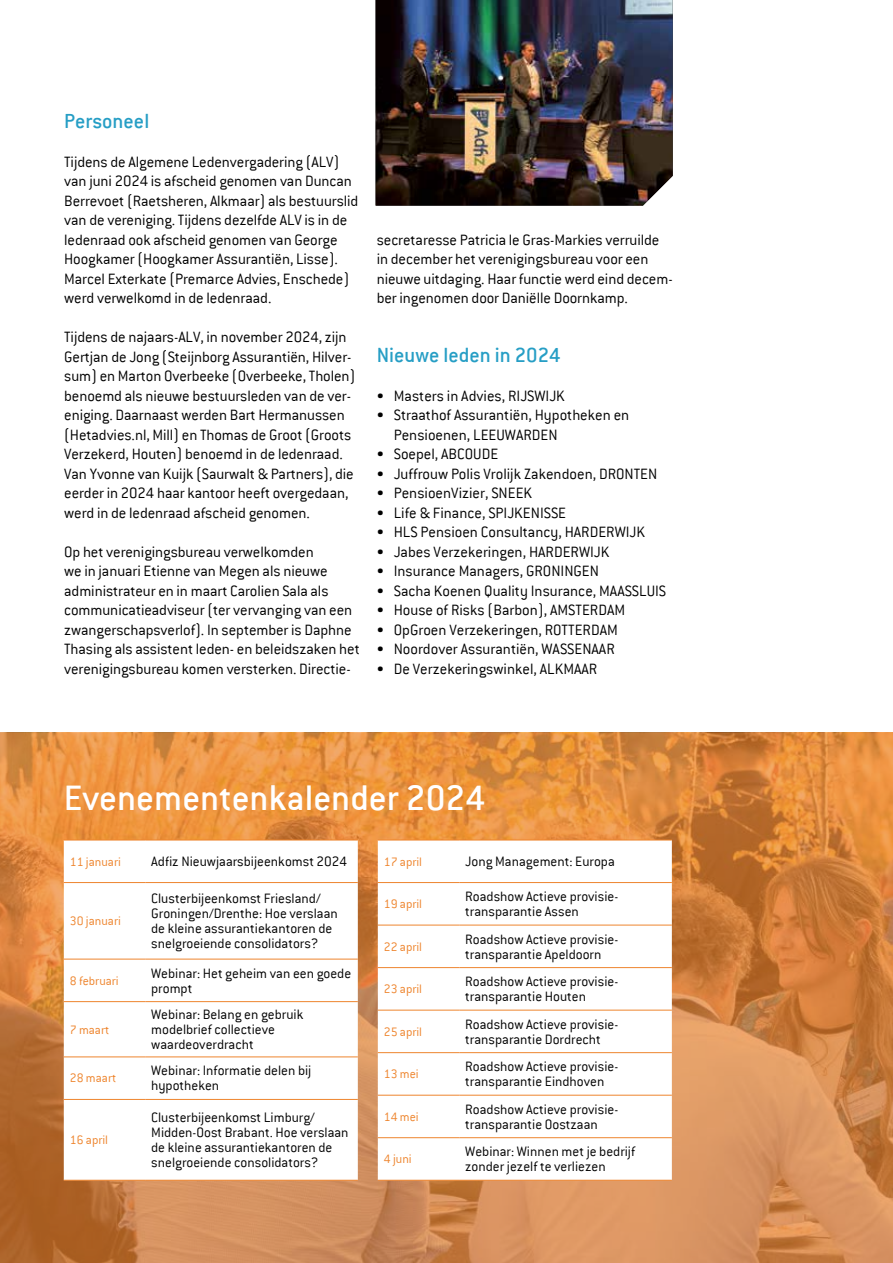
<style>
.page{position:relative;width:893px;height:1263px;background:#fff}
.page>*{position:absolute;margin:0;border:0;box-sizing:border-box;transform-origin:0 0}
.t1{font:500 39px "Conduit ITC";color:#fff}
.t2{font:500 22.5px "Conduit ITC";color:#269ec5}
.t3{font:300 16.5px/19.5px "Conduit ITC";letter-spacing:-.005em;color:#000}
.t4{font:300 15px/15px "Conduit ITC";color:#000}
.t5{font:300 13.5px "Conduit ITC";color:#ee852e}
</style>
<div class="page">
<svg style="left:0;top:732px;width:893px;height:531px;background:#d68847"></svg>
<svg style="left:64px;top:841px;width:294px;height:339px"></svg>
<hr style="left:64px;top:840px;width:81px;height:1px;background:#ee852e">
<hr style="left:145px;top:840px;width:213px;height:1px;background:#ee852e">
<hr style="left:64px;top:882px;width:81px;height:1px;background:#ee852e">
<hr style="left:145px;top:882px;width:213px;height:1px;background:#ee852e">
<hr style="left:64px;top:959px;width:81px;height:1px;background:#ee852e">
<hr style="left:145px;top:959px;width:213px;height:1px;background:#ee852e">
<hr style="left:64px;top:1001px;width:81px;height:1px;background:#ee852e">
<hr style="left:145px;top:1001px;width:213px;height:1px;background:#ee852e">
<hr style="left:64px;top:1057px;width:81px;height:1px;background:#ee852e">
<hr style="left:145px;top:1057px;width:213px;height:1px;background:#ee852e">
<hr style="left:64px;top:1099px;width:81px;height:1px;background:#ee852e">
<hr style="left:145px;top:1099px;width:213px;height:1px;background:#ee852e">
<hr style="left:64px;top:1180px;width:81px;height:1px;background:#ee852e">
<hr style="left:145px;top:1180px;width:213px;height:1px;background:#ee852e">
<svg style="left:378px;top:841px;width:294px;height:339px"></svg>
<hr style="left:378px;top:840px;width:81px;height:1px;background:#ee852e">
<hr style="left:459px;top:840px;width:213px;height:1px;background:#ee852e">
<hr style="left:378px;top:882px;width:81px;height:1px;background:#ee852e">
<hr style="left:459px;top:882px;width:213px;height:1px;background:#ee852e">
<hr style="left:378px;top:925px;width:81px;height:1px;background:#ee852e">
<hr style="left:459px;top:925px;width:213px;height:1px;background:#ee852e">
<hr style="left:378px;top:967px;width:81px;height:1px;background:#ee852e">
<hr style="left:459px;top:967px;width:213px;height:1px;background:#ee852e">
<hr style="left:378px;top:1010px;width:81px;height:1px;background:#ee852e">
<hr style="left:459px;top:1010px;width:213px;height:1px;background:#ee852e">
<hr style="left:378px;top:1052px;width:81px;height:1px;background:#ee852e">
<hr style="left:459px;top:1052px;width:213px;height:1px;background:#ee852e">
<hr style="left:378px;top:1095px;width:81px;height:1px;background:#ee852e">
<hr style="left:459px;top:1095px;width:213px;height:1px;background:#ee852e">
<hr style="left:378px;top:1137px;width:81px;height:1px;background:#ee852e">
<hr style="left:459px;top:1137px;width:213px;height:1px;background:#ee852e">
<hr style="left:378px;top:1180px;width:81px;height:1px;background:#ee852e">
<hr style="left:459px;top:1180px;width:213px;height:1px;background:#ee852e">
<img style="left:376px;top:0;width:297px;height:206px">
<h2 class="t2" style="left:64px;top:108px;width:87px">Personeel</h2>
<p class="t3" style="left:64px;top:152px;width:296px">Tijdens de Algemene Ledenvergadering (ALV) van juni 2024 is afscheid genomen van Duncan Berrevoet (Raetsheren, Alkmaar) als bestuurslid van de vereniging. Tijdens dezelfde ALV is in de ledenraad ook afscheid genomen van George Hoogkamer (Hoogkamer Assurantiën, Lisse).<br>Marcel Exterkate (Premarce Advies, Enschede) werd verwelkomd in de ledenraad.</p>
<p class="t3" style="left:64px;top:327px;width:293px">Tijdens de najaars-ALV, in november 2024, zijn Gertjan de Jong (Steijnborg Assurantiën, Hilver&shy;sum) en Marton Overbeeke (Overbeeke, Tholen) benoemd als nieuwe bestuursleden van de ver&shy;eniging. Daarnaast werden Bart Hermanussen (Hetadvies.nl, Mill) en Thomas de Groot (Groots Verzekerd, Houten) benoemd in de ledenraad.<br>Van Yvonne van Kuijk (Saurwalt &amp; Partners), die eerder in 2024 haar kantoor heeft overgedaan, werd in de ledenraad afscheid genomen.</p>
<p class="t3" style="left:64px;top:542px;width:297px">Op het verenigingsbureau verwelkomden<br>we in januari Etienne van Megen als nieuwe administrateur en in maart Carolien Sala als communicatieadviseur (ter vervanging van een zwangerschapsverlof). In september is Daphne Thasing als assistent leden- en beleidszaken het verenigingsbureau komen versterken. Directie-</p>
<p class="t3" style="left:377px;top:230px;width:297px">secretaresse Patricia le Gras-Markies verruilde in december het verenigingsbureau voor een nieuwe uitdaging. Haar functie werd eind decem&shy;ber ingenomen door Daniëlle Doornkamp.</p>
<h2 class="t2" style="left:377px;top:342px;width:185px">Nieuwe leden in 2024</h2>
<p class="t3" style="left:377px;top:386px;width:190px">• Masters in Advies, RIJSWIJK</p>
<p class="t3" style="left:394px;top:405px;width:237px;text-indent:-17px">• Straathof Assurantiën, Hypotheken en<br>Pensioenen, LEEUWARDEN</p>
<p class="t3" style="left:377px;top:444px;width:123px">• Soepel, ABCOUDE</p>
<p class="t3" style="left:377px;top:464px;width:282px">• Juffrouw Polis Vrolijk Zakendoen, DRONTEN</p>
<p class="t3" style="left:377px;top:483px;width:157px">• PensioenVizier, SNEEK</p>
<p class="t3" style="left:377px;top:503px;width:191px">• Life &amp; Finance, SPIJKENISSE</p>
<p class="t3" style="left:377px;top:522px;width:270px">• HLS Pensioen Consultancy, HARDERWIJK</p>
<p class="t3" style="left:377px;top:542px;width:234px">• Jabes Verzekeringen, HARDERWIJK</p>
<p class="t3" style="left:377px;top:561px;width:224px">• Insurance Managers, GRONINGEN</p>
<p class="t3" style="left:377px;top:581px;width:291px">• Sacha Koenen Quality Insurance, MAASSLUIS</p>
<p class="t3" style="left:377px;top:600px;width:250px">• House of Risks (Barbon), AMSTERDAM</p>
<p class="t3" style="left:377px;top:620px;width:243px">• OpGroen Verzekeringen, ROTTERDAM</p>
<p class="t3" style="left:377px;top:639px;width:239px">• Noordover Assurantiën, WASSENAAR</p>
<p class="t3" style="left:377px;top:659px;width:222px">• De Verzekeringswinkel, ALKMAAR</p>
<h1 class="t1" style="left:64px;top:776px;width:423px">Evenementenkalender 2024</h1>
<p class="t5" style="left:70px;top:854px;width:53px">11 januari</p>
<p class="t4" style="left:151px;top:854px;width:198px">Adfiz Nieuwjaarsbijeenkomst 2024</p>
<p class="t5" style="left:70px;top:913px;width:53px">30 januari</p>
<p class="t4" style="left:151px;top:891px;width:188px">Clusterbijeenkomst Friesland/ Groningen/Drenthe: Hoe verslaan de kleine assurantiekantoren de snelgroeiende consolidators?</p>
<p class="t5" style="left:70px;top:973px;width:51px">8 februari</p>
<p class="t4" style="left:151px;top:965px;width:202px">Webinar: Het geheim van een goede prompt</p>
<p class="t5" style="left:70px;top:1022px;width:41px">7 maart</p>
<p class="t4" style="left:151px;top:1007px;width:154px">Webinar: Belang en gebruik modelbrief collectieve waardeoverdracht</p>
<p class="t5" style="left:70px;top:1071px;width:48px">28 maart</p>
<p class="t4" style="left:151px;top:1063px;width:162px">Webinar: Informatie delen bij hypotheken</p>
<p class="t5" style="left:70px;top:1132px;width:40px">16 april</p>
<p class="t4" style="left:151px;top:1110px;width:199px">Clusterbijeenkomst Limburg/<br>Midden-Oost Brabant. Hoe verslaan de kleine assurantiekantoren de snelgroeiende consolidators?</p>
<p class="t5" style="left:384px;top:854px;width:40px">17 april</p>
<p class="t4" style="left:465px;top:854px;width:151px">Jong Management: Europa</p>
<p class="t5" style="left:384px;top:896px;width:40px">19 april</p>
<p class="t4" style="left:465px;top:889px;width:154px">Roadshow Actieve provisie&shy;transparantie Assen</p>
<p class="t5" style="left:384px;top:939px;width:40px">22 april</p>
<p class="t4" style="left:465px;top:931px;width:154px">Roadshow Actieve provisie&shy;transparantie Apeldoorn</p>
<p class="t5" style="left:384px;top:981px;width:40px">23 april</p>
<p class="t4" style="left:465px;top:974px;width:154px">Roadshow Actieve provisie&shy;transparantie Houten</p>
<p class="t5" style="left:384px;top:1024px;width:40px">25 april</p>
<p class="t4" style="left:465px;top:1016px;width:154px">Roadshow Actieve provisie&shy;transparantie Dordrecht</p>
<p class="t5" style="left:384px;top:1066px;width:36px">13 mei</p>
<p class="t4" style="left:465px;top:1059px;width:154px">Roadshow Actieve provisie&shy;transparantie Eindhoven</p>
<p class="t5" style="left:384px;top:1109px;width:36px">14 mei</p>
<p class="t4" style="left:465px;top:1101px;width:154px">Roadshow Actieve provisie&shy;transparantie Oostzaan</p>
<p class="t5" style="left:384px;top:1152px;width:29px">4 juni</p>
<p class="t4" style="left:465px;top:1144px;width:171px">Webinar: Winnen met je bedrijf zonder jezelf te verliezen</p>
</div>
